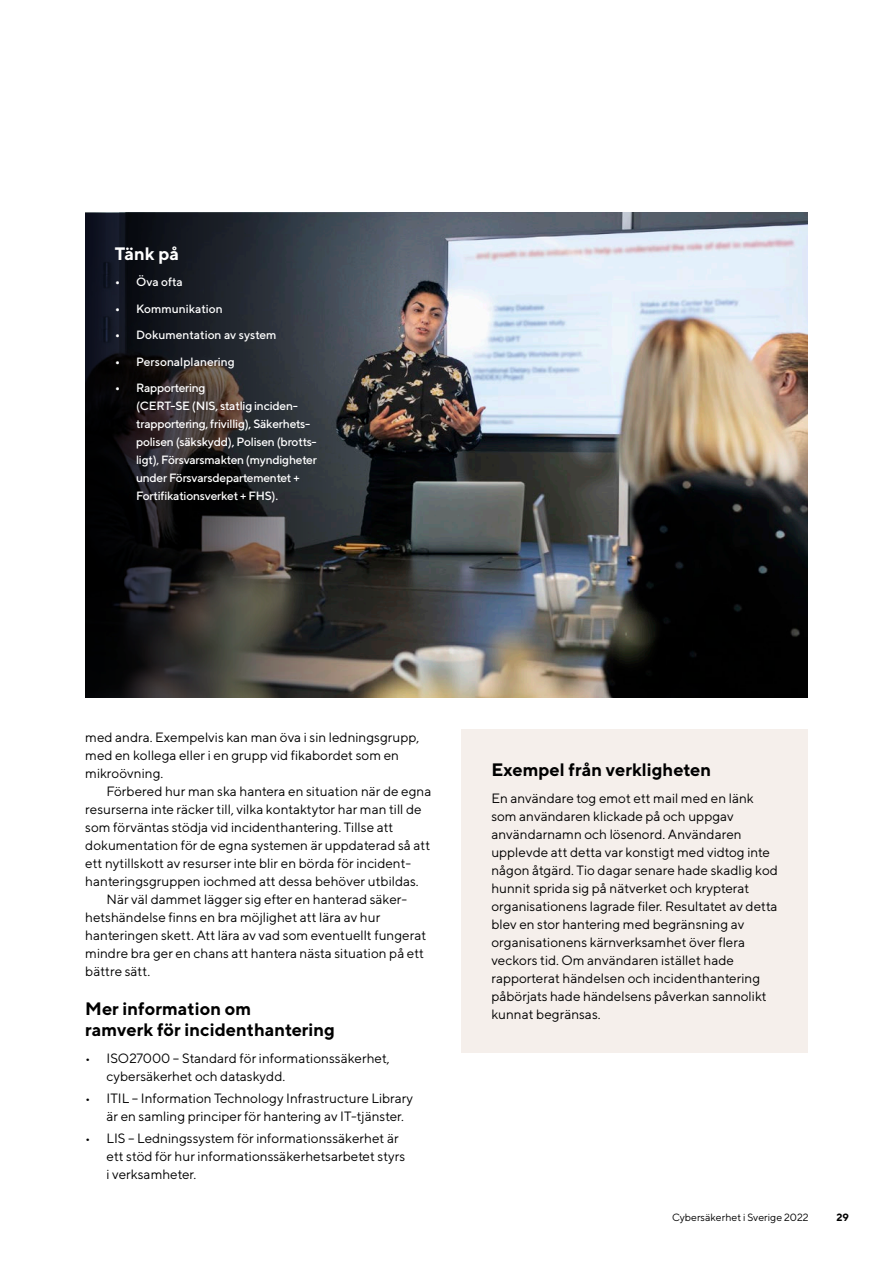
<style>
.page{position:relative;width:893px;height:1263px;background:#fff}
.page>*{position:absolute;margin:0;border:0;box-sizing:border-box;transform-origin:0 0}
.H4_Fakta_Rubrik{font:700 18px/21px "TT Norms";color:#000}
.H4_Fakta_Rubrik-2{font:700 18px "TT Norms";color:#fff}
.P_Fakta_Bröd_UI{font:13.5px/18px "TT Norms";color:#000}
.P_Brödtext{font:13.5px/18px "TT Norms";color:#000}
.t1{font:500 12px/18px "TT Norms";letter-spacing:-.02em;color:#fff}
.t2{font:500 12px "TT Norms";color:#fff}
.t3{font:10.5px "TT Norms";color:#000}
.t4{font:700 10.5px "TT Norms";color:#000}
.s1{font-size:13.5px}
</style>
<div class="page">
<img style="left:397px;top:213px;width:411px;height:484px">
<svg style="left:85px;top:213px;width:312px;height:484px;background:#2b2b2e"></svg>
<div style="left:462px;top:729px;width:346px;height:323px;background:#f5efeb"></div>
<h4 class="H4_Fakta_Rubrik-2" style="left:115px;top:242px;width:66px">Tänk på</h4>
<p class="t1" style="left:115px;top:273px;width:70px"><span class="s1">•</span> Öva ofta</p>
<p class="t2" style="left:115px;top:301px;width:110px"><span class="s1">•</span> Kommunikation</p>
<p class="t2" style="left:115px;top:328px;width:163px"><span class="s1">•</span> Dokumentation av system</p>
<p class="t2" style="left:115px;top:354px;width:122px"><span class="s1">•</span> Personalplanering</p>
<p class="t1" style="left:136px;top:379px;width:182px;text-indent:-21px"><span class="s1">•</span> Rapportering<br>(CERT-SE (NIS, statlig inciden&shy;trapportering, frivillig), Säkerhets&shy;polisen (säkskydd), Polisen (brotts&shy;ligt), Försvarsmakten (myndigheter under Försvarsdepartementet +<br>Fortifikationsverket + FHS).</p>
<p class="P_Brödtext" style="left:85px;top:728px;width:336px">med andra. Exempelvis kan man öva i sin ledningsgrupp, med en kollega eller i en grupp vid fikabordet som en mikroövning.</p>
<p class="P_Brödtext" style="left:85px;top:782px;width:348px;text-indent:21px">Förbered hur man ska hantera en situation när de egna resurserna inte räcker till, vilka kontaktytor har man till de som förväntas stödja vid incidenthantering. Tillse att dokumentation för de egna systemen är uppdaterad så att ett nytillskott av resurser inte blir en börda för incident&shy;hanteringsgruppen iochmed att dessa behöver utbildas.</p>
<p class="P_Brödtext" style="left:85px;top:890px;width:343px;text-indent:21px">När väl dammet lägger sig efter en hanterad säker&shy;hetshändelse finns en bra möjlighet att lära av hur hanteringen skett. Att lära av vad som eventuellt fungerat mindre bra ger en chans att hantera nästa situation på ett bättre sätt.</p>
<h3 class="H4_Fakta_Rubrik" style="left:85px;top:998px;width:251px">Mer information om<br>ramverk för incidenthantering</h3>
<p class="P_Fakta_Bröd_UI" style="left:107px;top:1048px;width:285px;text-indent:-21px">• ISO27000 – Standard för informationssäkerhet, cybersäkerhet och dataskydd.</p>
<p class="P_Fakta_Bröd_UI" style="left:107px;top:1089px;width:308px;text-indent:-21px">• ITIL – Information Technology Infrastructure Library är en samling principer för hantering av IT-tjänster.</p>
<p class="P_Fakta_Bröd_UI" style="left:107px;top:1129px;width:300px;text-indent:-21px">• LIS – Ledningssystem för informationssäkerhet är ett stöd för hur informationssäkerhetsarbetet styrs i verksamheter.</p>
<h4 class="H4_Fakta_Rubrik" style="left:491px;top:759px;width:221px">Exempel från verkligheten</h4>
<p class="P_Fakta_Bröd_UI" style="left:491px;top:789px;width:288px">En användare tog emot ett mail med en länk som användaren klickade på och uppgav användarnamn och lösenord. Användaren upplevde att detta var konstigt med vidtog inte någon åtgärd. Tio dagar senare hade skadlig kod hunnit sprida sig på nätverket och krypterat organisationens lagrade filer. Resultatet av detta blev en stor hantering med begränsning av organisationens kärnverksamhet över flera veckors tid. Om användaren istället hade rapporterat händelsen och incidenthantering påbörjats hade händelsens påverkan sannolikt kunnat begränsas.</p>
<p class="t3" style="left:672px;top:1211px;width:138px">Cybersäkerhet i Sverige 2022</p>
<p class="t4" style="left:836px;top:1211px;width:14px">29</p>
</div>
